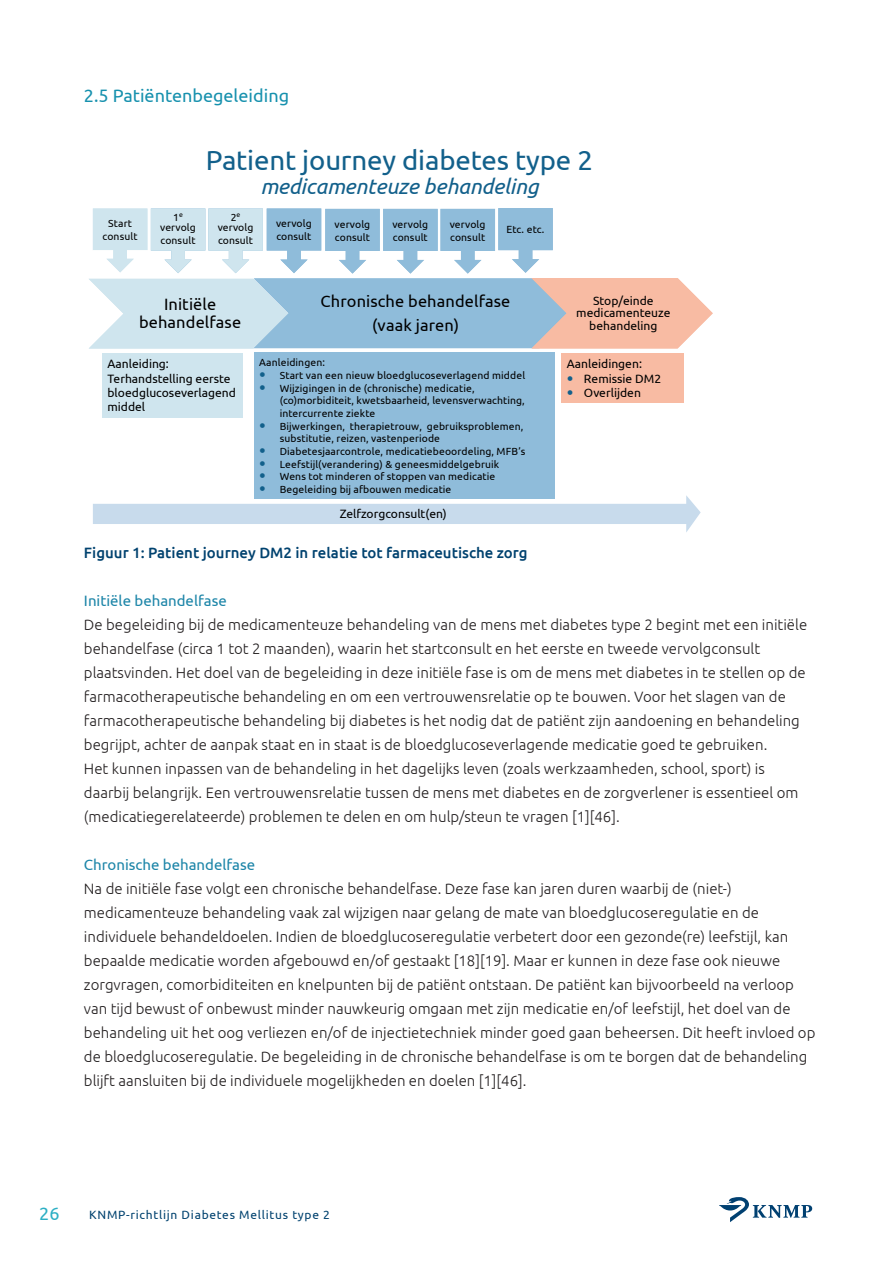
<style>
.page{position:relative;width:893px;height:1263px;background:#fff}
.page>*{position:absolute;margin:0;border:0;box-sizing:border-box;transform-origin:0 0}
.t1{font:27.6px "Ubuntu";letter-spacing:-.005em;color:#12608b}
.t2{font:italic 21.6px "Ubuntu";letter-spacing:-.01em;color:#12608b}
._2__Platte_tekst{font:18px "Ubuntu";color:#1791ae}
.t3{font:18px "Ubuntu";color:#2cafc4}
.t4{font:16.35px/17.4px "Ubuntu";letter-spacing:.01em;color:#000;text-align:center}
._2__Platte_tekst-2{font:300 15px/24px "Ubuntu";color:#231f20}
._2__Platte_tekst-3{font:500 15px "Ubuntu";color:#00426f}
._2__Platte_tekst-4{font:15px "Ubuntu";color:#1c85a8}
.t5{font:12.15px/14.4px "Ubuntu";color:#000}
.t6{font:12px "Ubuntu";letter-spacing:.06em;color:#00426f}
.t7{font:10.35px/12.9px "Ubuntu";letter-spacing:.01em;color:#000}
</style>
<div class="page">
<svg style="left:719px;top:1197px;width:93px;height:25px"></svg>
<div style="left:561px;top:353px;width:122px;height:50px;background:#f8bba3"></div>
<div style="left:254px;top:352px;width:300px;height:147px;background:#8fbcda"></div>
<div style="left:102px;top:353px;width:141px;height:64px;background:#cfe5ee"></div>
<svg style="left:89px;top:208px;width:624px;height:140px"></svg>
<svg style="left:93px;top:486px;width:608px;height:46px"></svg>
<p class="_2__Platte_tekst" style="left:84px;top:85px;width:207px">2.5 Patiëntenbegeleiding</p>
<p class="t7" style="left:103px;top:217px;width:36px;text-align:center">Start consult</p>
<p class="t7" style="left:160px;top:212px;width:37px;line-height:10.5px;text-align:center">1<sup>e </sup>vervolg</p>
<p class="t7" style="left:161px;top:234px;width:36px">consult</p>
<p class="t1" style="left:206px;top:144px;width:389px">Patient journey diabetes type 2</p>
<p class="t2" style="left:260px;top:174px;width:280px">medicamenteuze behandeling</p>
<p class="t7" style="left:218px;top:212px;width:37px;line-height:10.5px;text-align:center">2<sup>e </sup>vervolg</p>
<p class="t7" style="left:218px;top:234px;width:36px">consult</p>
<p class="t7" style="left:276px;top:217px;width:37px">vervolg consult</p>
<p class="t7" style="left:335px;top:217px;width:37px">vervolg consult</p>
<p class="t7" style="left:392px;top:217px;width:37px">vervolg consult</p>
<p class="t7" style="left:450px;top:217px;width:37px">vervolg consult</p>
<p class="t7" style="left:507px;top:223px;width:39px">Etc. etc.</p>
<p class="t4" style="left:139px;top:295px;width:104px">Initiële behandelfase</p>
<p class="t4" style="left:321px;top:288px;width:191px;line-height:24.3px">Chronische behandelfase (vaak jaren)</p>
<p class="t5" style="left:576px;top:294px;width:96px;line-height:12.6px;text-align:center">Stop/einde medicamenteuze behandeling</p>
<p class="t5" style="left:107px;top:356px;width:130px">Aanleiding:<br>Terhandstelling eerste bloedglucoseverlagend middel</p>
<p class="t7" style="left:280px;top:355px;width:247px;text-indent:-20px">Aanleidingen:<br>Start van een nieuw bloedglucoseverlagend middel<br>Wijzigingen in de (chronische) medicatie,</p>
<p class="t7" style="left:280px;top:393px;width:247px">(co)morbiditeit, kwetsbaarheid, levensverwachting, intercurrente ziekte<br>Bijwerkingen, therapietrouw, gebruiksproblemen, substitutie, reizen, vastenperiode Diabetesjaarcontrole, medicatiebeoordeling, MFB’s Leefstijl(verandering) &amp; geneesmiddelgebruik Wens tot minderen of stoppen van medicatie Begeleiding bij afbouwen medicatie</p>
<p class="t5" style="left:340px;top:506px;width:109px">Zelfzorgconsult(en)</p>
<p class="t5" style="left:584px;top:356px;width:79px;text-indent:-17px">Aanleidingen:<br>Remissie DM2<br>Overlijden</p>
<p class="_2__Platte_tekst-3" style="left:84px;top:543px;width:445px">Figuur 1: Patient journey DM2 in relatie tot farmaceutische zorg</p>
<p class="_2__Platte_tekst-4" style="left:84px;top:592px;width:144px">Initiële behandelfase</p>
<p class="_2__Platte_tekst-2" style="left:84px;top:612px;width:725px">De begeleiding bij de medicamenteuze behandeling van de mens met diabetes type 2 begint met een initiële behandelfase (circa 1 tot 2 maanden), waarin het startconsult en het eerste en tweede vervolgconsult plaatsvinden. Het doel van de begeleiding in deze initiële fase is om de mens met diabetes in te stellen op de farmacotherapeutische behandeling en om een vertrouwensrelatie op te bouwen. Voor het slagen van de farmacotherapeutische behandeling bij diabetes is het nodig dat de patiënt zijn aandoening en behandeling begrijpt, achter de aanpak staat en in staat is de bloedglucoseverlagende medicatie goed te gebruiken.<br>Het kunnen inpassen van de behandeling in het dagelijks leven (zoals werkzaamheden, school, sport) is daarbij belangrijk. Een vertrouwensrelatie tussen de mens met diabetes en de zorgverlener is essentieel om (medicatiegerelateerde) problemen te delen en om hulp/steun te vragen [1][46].</p>
<p class="_2__Platte_tekst-4" style="left:84px;top:856px;width:173px">Chronische behandelfase</p>
<p class="_2__Platte_tekst-2" style="left:84px;top:876px;width:733px">Na de initiële fase volgt een chronische behandelfase. Deze fase kan jaren duren waarbij de (niet-) medicamenteuze behandeling vaak zal wijzigen naar gelang de mate van bloedglucoseregulatie en de individuele behandeldoelen. Indien de bloedglucoseregulatie verbetert door een gezonde(re) leefstijl, kan bepaalde medicatie worden afgebouwd en/of gestaakt [18][19]. Maar er kunnen in deze fase ook nieuwe zorgvragen, comorbiditeiten en knelpunten bij de patiënt ontstaan. De patiënt kan bijvoorbeeld na verloop van tijd bewust of onbewust minder nauwkeurig omgaan met zijn medicatie en/of leefstijl, het doel van de behandeling uit het oog verliezen en/of de injectietechniek minder goed gaan beheersen. Dit heeft invloed op de bloedglucoseregulatie. De begeleiding in de chronische behandelfase is om te borgen dat de behandeling blijft aansluiten bij de individuele mogelijkheden en doelen [1][46].</p>
<p class="t3" style="left:39px;top:1202px;width:22px">26</p>
<p class="t6" style="left:89px;top:1207px;width:242px">KNMP-richtlijn Diabetes Mellitus type 2</p>
</div>
